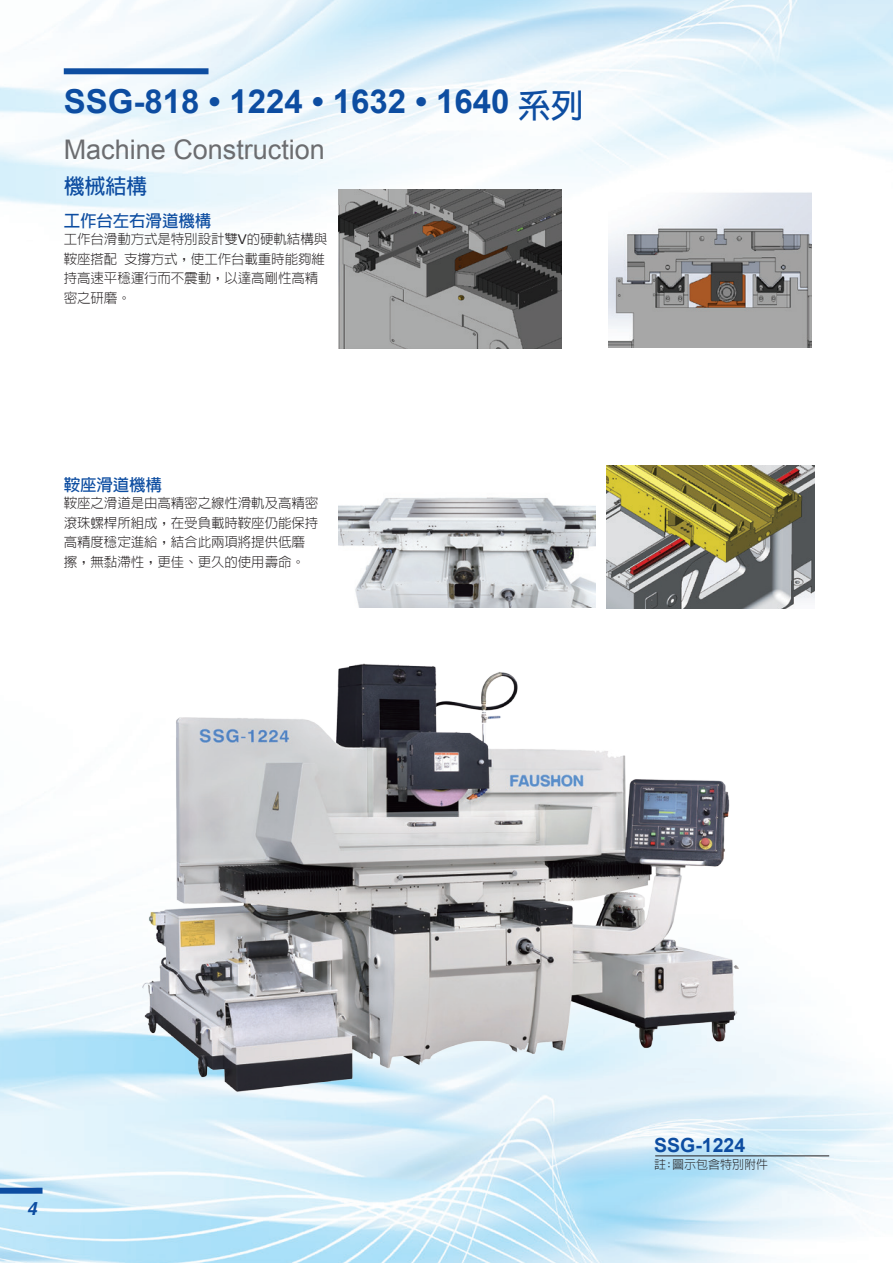
<style>
.page{position:relative;width:893px;height:1263px;background:#fff}
.page>*{position:absolute;margin:0;border:0;box-sizing:border-box;transform-origin:0 0}
.t1{font:700 33px "Arial";color:#0d4da1}
.t2{font:27px "Arial";color:#6c6d70}
.t3{font:700 21px "Lin Gothic";color:#0d4da1}
.t4{font:700 19.5px "Arial";color:#0d4da1}
.t5{font:italic 700 18px "Helvetica cyr";color:#0d4da1}
.t6{font:700 16.5px "Lin Gothic";letter-spacing:-.01em;color:#0d4da1}
.t7{font:300 13.5px/19.5px "Lin Gothic";letter-spacing:-.01em;color:#231f20}
.t8{font:300 12px "Lin Gothic";color:#231f20}
.s1{font-family:"Lin Gothic"}
.s2{font-family:"Arial";font-weight:400}
.s3{font-family:"DF Hei W3 WIN BF";font-weight:400}
</style>
<div class="page">
<img style="left:0;top:0;width:893px;height:1263px">
<img style="left:339px;top:466px;width:256px;height:142px">
<img style="left:339px;top:190px;width:223px;height:159px">
<img style="left:98px;top:655px;width:731px;height:504px">
<img style="left:608px;top:187px;width:203px;height:161px">
<hr style="left:655px;top:1155px;width:174px;height:1px;background:#231f20">
<img style="left:606px;top:466px;width:209px;height:142px">
<div style="left:0;top:1188px;width:43px;height:6px;background:#0d4da1"></div>
<div style="left:64px;top:68px;width:144px;height:6px;background:#0d4da1"></div>
<h1 class="t1" style="left:64px;top:80px;width:521px">SSG-818 • 1224 • 1632 • 1640 <span class="s1">系列</span></h1>
<h2 class="t2" style="left:64px;top:132px;width:263px">Machine Construction</h2>
<h3 class="t3" style="left:64px;top:176px;width:85px">機械結構</h3>
<p class="t6" style="left:64px;top:212px;width:149px">工作台左右滑道機構</p>
<p class="t7" style="left:64px;top:230px;width:265px">工作台滑動方式是特別設計雙<span class="s2">V</span>的硬軌結構與鞍座搭配全支撐方式，使工作台載重時能夠維持高速平穩運行而不震動，以達高剛性高精密之研磨。</p>
<p class="t6" style="left:64px;top:476px;width:100px">鞍座滑道機構</p>
<p class="t7" style="left:64px;top:494px;width:256px">鞍座之滑道是由高精密之線性滑軌及高精密滾珠螺桿所組成，在受負載時鞍座仍能保持高精度穩定進給，結合此兩項將提供低磨擦，無黏滯性，更佳、更久的使用壽命。</p>
<h3 class="t5" style="left:27px;top:1199px;width:12px">4</h3>
<h3 class="t4" style="left:654px;top:1132px;width:15px">SSG</h3>
<h3 class="t4" style="left:695px;top:1132px;width:51px">-1224</h3>
<p class="t8" style="left:654px;top:1158px;width:116px">註:圖示包含特別<span class="s3">附</span>件</p>
</div>
